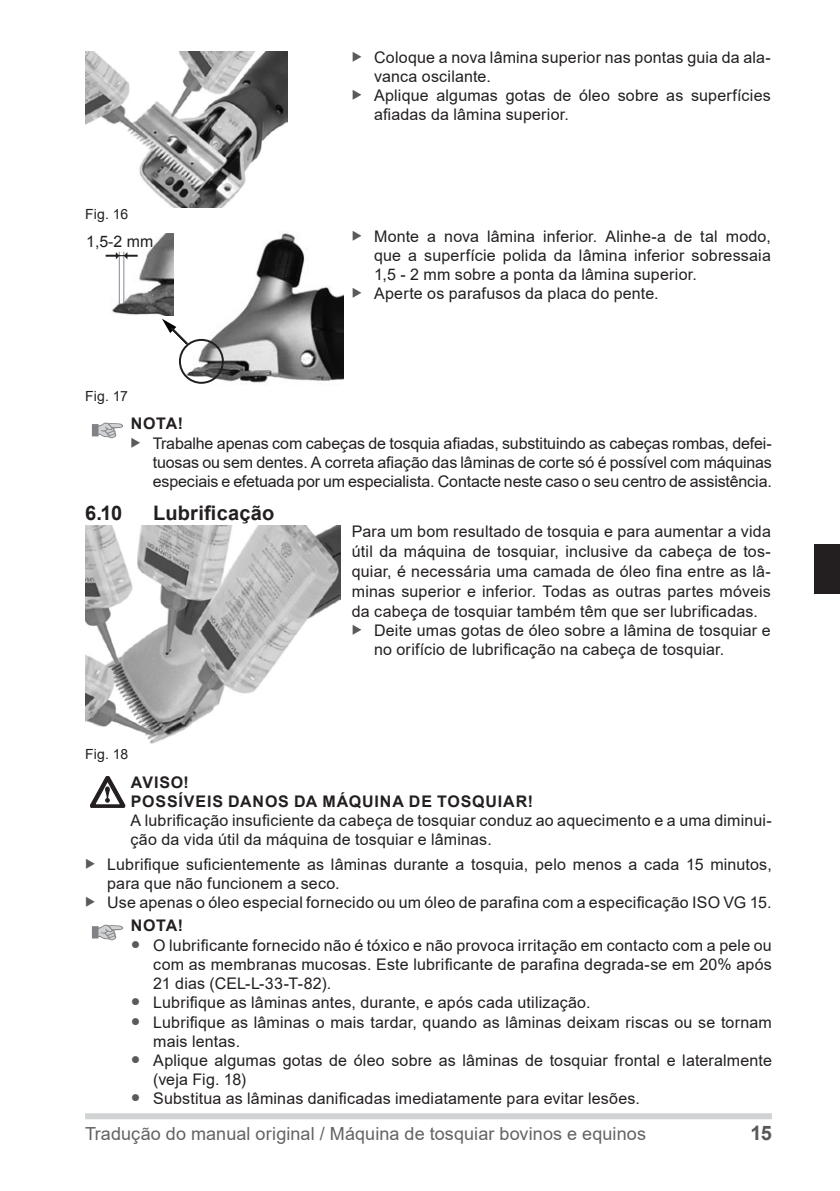
<style>
.page{position:relative;width:840px;height:1191px;background:#fff}
.page>*{position:absolute;margin:0;border:0;box-sizing:border-box;transform-origin:0 0}
.t1{font:700 20px "Arial";letter-spacing:.01em;color:#231f20}
.t2{font:700 20px "Arial";color:#57585a}
.t3{font:18px "Arial";letter-spacing:.005em;color:#636366}
.t4{font:16px/19.2px "Arial";letter-spacing:.01em;color:#231f20}
.t5{font:700 16px/19.2px "Arial";letter-spacing:.05em;color:#231f20}
.t6{font:15.8px "Arial";color:#231f20}
.t7{font:14px "Arial";letter-spacing:.01em;color:#231f20}
</style>
<div class="page">
<div style="left:814px;top:543px;width:25px;height:50px;background:#231f20"></div>
<div style="left:85px;top:1113px;width:686px;height:6px;background:#d1d2d4"></div>
<img style="left:85px;top:51px;width:202px;height:157px">
<img style="left:161px;top:231px;width:183px;height:153px">
<div style="left:179px;top:339px;width:45px;height:45px;border:2px solid #231f20;border-radius:50%"></div>
<svg style="left:162px;top:319px;width:28px;height:28px"></svg>
<img style="left:105px;top:233px;width:68px;height:82px">
<hr style="left:119px;top:252px;width:1px;height:52px;background:#838c92">
<hr style="left:123px;top:252px;width:1px;height:51px;background:#838c92">
<svg style="left:106px;top:252px;width:31px;height:7px"></svg>
<svg style="left:92px;top:422px;width:31px;height:16px"></svg>
<img style="left:85px;top:525px;width:255px;height:219px">
<svg style="left:90px;top:776px;width:35px;height:32px"></svg>
<svg style="left:92px;top:924px;width:31px;height:16px"></svg>
<p class="t7" style="left:85px;top:204px;width:45px">Fig. 16</p>
<p class="t6" style="left:86px;top:231px;width:68px">1,5-2 mm</p>
<p class="t7" style="left:85px;top:386px;width:44px">Fig. 17</p>
<p class="t4" style="left:374px;top:47px;width:398px">Coloque a nova lâmina superior nas pontas guia da ala&shy;vanca oscilante.<br>Aplique algumas gotas de óleo sobre as superfícies afiadas da lâmina superior.</p>
<p class="t4" style="left:374px;top:226px;width:398px">Monte a nova lâmina inferior. Alinhe-a de tal modo, que a superfície polida da lâmina inferior sobressaia 1,5 - 2 mm sobre a ponta da lâmina superior.<br>Aperte os parafusos da placa do pente.</p>
<p class="t5" style="left:131px;top:414px;width:54px">NOTA!</p>
<p class="t4" style="left:153px;top:433px;width:620px;text-align:justify">Trabalhe apenas com cabeças de tosquia afiadas, substituindo as cabeças rombas, defei&shy;tuosas ou sem dentes. A correta afiação das lâminas de corte só é possível com máquinas especiais e efetuada por um especialista. Contacte neste caso o seu centro de assistência.</p>
<p class="t1" style="left:85px;top:498px;width:39px">6.10</p>
<p class="t1" style="left:153px;top:498px;width:122px">Lubrificação</p>
<p class="t7" style="left:85px;top:744px;width:45px">Fig. 18</p>
<p class="t4" style="left:351px;top:521px;width:420px">Para um bom resultado de tosquia e para aumentar a vida</p>
<p class="t4" style="left:351px;top:541px;width:420px">útil da máquina de tosquiar, inclusive da cabeça de tos-</p>
<p class="t4" style="left:351px;top:561px;width:420px">quiar, é necessária uma camada de óleo fina entre as lâ-</p>
<p class="t4" style="left:351px;top:581px;width:420px">minas superior e inferior. Todas as outras partes móveis</p>
<p class="t4" style="left:351px;top:601px;width:407px">da cabeça de tosquiar também têm que ser lubrificadas.</p>
<p class="t4" style="left:374px;top:621px;width:398px">Deite umas gotas de óleo sobre a lâmina de tosquiar e</p>
<p class="t4" style="left:374px;top:640px;width:351px">no orifício de lubrificação na cabeça de tosquiar.</p>
<p class="t5" style="left:131px;top:772px;width:403px">AVISO!<br>POSSÍVEIS DANOS DA MÁQUINA DE TOSQUIAR!</p>
<p class="t4" style="left:130px;top:810px;width:642px">A lubrificação insuficiente da cabeça de tosquiar conduz ao aquecimento e a uma diminui&shy;ção da vida útil da máquina de tosquiar e lâminas.</p>
<p class="t4" style="left:107px;top:854px;width:665px">Lubrifique suficientemente as lâminas durante a tosquia, pelo menos a cada 15 minutos, para que não funcionem a seco.<br>Use apenas o óleo especial fornecido ou um óleo de parafina com a especificação ISO VG 15.</p>
<p class="t5" style="left:131px;top:916px;width:54px">NOTA!</p>
<p class="t4" style="left:153px;top:935px;width:620px">O lubrificante fornecido não é tóxico e não provoca irritação em contacto com a pele ou com as membranas mucosas. Este lubrificante de parafina degrada-se em 20% após 21 dias (CEL‑L‑33‑T‑82).<br>Lubrifique as lâminas antes, durante, e após cada utilização.<br>Lubrifique as lâminas o mais tardar, quando as lâminas deixam riscas ou se tornam mais lentas.<br>Aplique algumas gotas de óleo sobre as lâminas de tosquiar frontal e lateralmente (veja Fig. 18)<br>Substitua as lâminas danificadas imediatamente para evitar lesões.</p>
<p class="t3" style="left:85px;top:1121px;width:562px">Tradução do manual original / Máquina de tosquiar bovinos e equinos</p>
<p class="t2" style="left:750px;top:1118px;width:23px">15</p>
</div>
